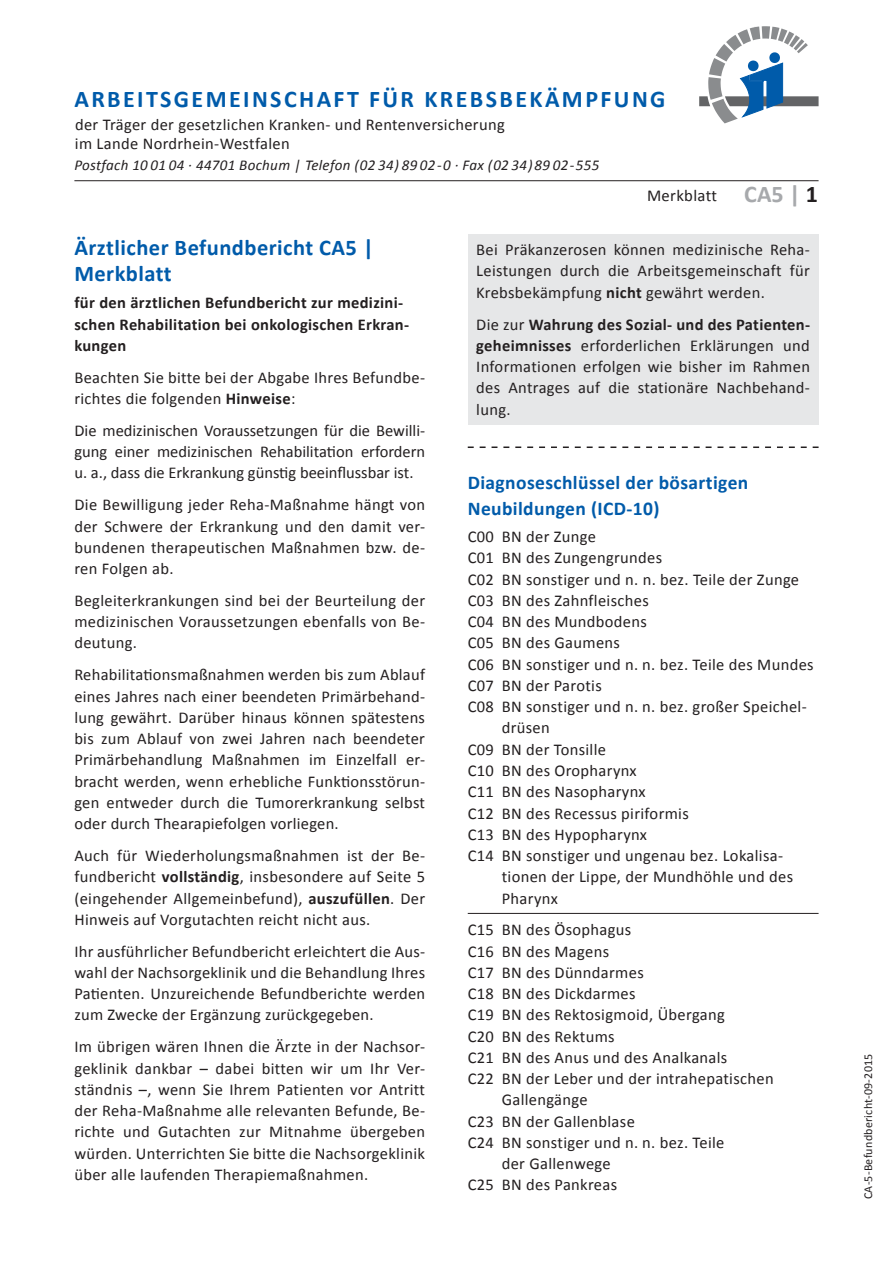
<style>
.page{position:relative;width:893px;height:1263px;background:#fff}
.page>*{position:absolute;margin:0;border:0;box-sizing:border-box;transform-origin:0 0}
.t1{font:700 24px "Calibri";letter-spacing:.1em;color:#005baa}
.t2{font:700 22.5px/25.5px "Calibri";letter-spacing:.02em;color:#005baa}
.t3{font:700 19.5px/25.5px "Calibri";letter-spacing:.02em;color:#005baa}
.t4{font:16.65px "Calibri";letter-spacing:.02em;color:#231f20}
.t5{font:16.5px/21.3px "Calibri";letter-spacing:.02em;color:#231f20;text-align:justify}
.t6{font:700 16.5px/21.3px "Calibri";letter-spacing:.02em;color:#231f20}
.t7{font:italic 15px "Calibri";letter-spacing:.02em;color:#231f20}
.t8{font:12px "Calibri";letter-spacing:.02em;color:#231f20}
.s1{font-weight:700;font-size:24px;color:#a7a9ac}
.s2{font-weight:700;font-size:24px}
.s3{font-weight:700}
</style>
<div class="page">
<hr style="left:74px;top:180px;width:745px;height:1px;background:#231f20">
<svg style="left:699px;top:26px;width:120px;height:97px"></svg>
<div style="left:468px;top:234px;width:351px;height:190px;background:#e6e7e8"></div>
<svg style="left:468px;top:446px;width:351px;height:2px"></svg>
<hr style="left:468px;top:913px;width:351px;height:1px;background:#231f20">
<h1 class="t1" style="left:74px;top:88px;width:593px">ARBEITSGEMEINSCHAFT FÜR KREBSBEKÄMPFUNG</h1>
<p class="t5" style="left:75px;top:116px;width:431px;line-height:18.8px">der Träger der gesetzlichen Kranken- und Rentenversicherung im Lande Nordrhein-Westfalen</p>
<p class="t7" style="left:74px;top:159px;width:526px">Postfach 10 01 04 · 44701 Bochum | Telefon (02 34) 89 02-0 · Fax (02 34) 89 02-555</p>
<p class="t4" style="left:647px;top:188px;width:173px">Merkblatt <span class="s1">CA5 |</span> <span class="s2">1</span></p>
<h2 class="t2" style="left:74px;top:235px;width:301px">Ärztlicher Befundbericht CA5 |<br>Merkblatt</h2>
<p class="t6" style="left:74px;top:292px;width:336px">für den ärztlichen Befundbericht zur medizini&shy;schen Rehabilitation bei onkologischen Erkran&shy;kungen</p>
<p class="t5" style="left:74px;top:367px;width:352px">Beachten Sie bitte bei der Abgabe Ihres Befundbe&shy;richtes die folgenden <span class="s3">Hinweise</span>:</p>
<p class="t5" style="left:74px;top:420px;width:352px">Die medizinischen Voraussetzungen für die Bewilli&shy;gung einer medizinischen Rehabilitation erfordern u. a., dass die Erkrankung günstig beeinflussbar ist.</p>
<p class="t5" style="left:74px;top:494px;width:352px">Die Bewilligung jeder Reha-Maßnahme hängt von der Schwere der Erkrankung und den damit ver&shy;bundenen therapeutischen Maßnahmen bzw. de&shy;ren Folgen ab.</p>
<p class="t5" style="left:74px;top:590px;width:352px">Begleiterkrankungen sind bei der Beurteilung der medizinischen Voraussetzungen ebenfalls von Be&shy;deutung.</p>
<p class="t5" style="left:74px;top:664px;width:352px">Rehabilitationsmaßnahmen werden bis zum Ablauf eines Jahres nach einer beendeten Primärbehand&shy;lung gewährt. Darüber hinaus können spätestens bis zum Ablauf von zwei Jahren nach beendeter Primärbehandlung Maßnahmen im Einzelfall er&shy;bracht werden, wenn erhebliche Funktionsstörun&shy;gen entweder durch die Tumorerkrankung selbst oder durch Thearapiefolgen vorliegen.</p>
<p class="t5" style="left:74px;top:845px;width:352px">Auch für Wiederholungsmaßnahmen ist der Be&shy;fundbericht <span class="s3">vollständig</span>, insbesondere auf Seite 5 (eingehender Allgemeinbefund), <span class="s3">auszufüllen</span>. Der Hinweis auf Vorgutachten reicht nicht aus.</p>
<p class="t5" style="left:74px;top:941px;width:352px">Ihr ausführlicher Befundbericht erleichtert die Aus&shy;wahl der Nachsorgeklinik und die Behandlung Ihres Patienten. Unzureichende Befundberichte werden zum Zwecke der Ergänzung zurückgegeben.</p>
<p class="t5" style="left:74px;top:1037px;width:352px">Im übrigen wären Ihnen die Ärzte in der Nachsor&shy;geklinik dankbar – dabei bitten wir um Ihr Ver&shy;ständnis –, wenn Sie Ihrem Patienten vor Antritt der Reha-Maßnahme alle relevanten Befunde, Be&shy;richte und Gutachten zur Mitnahme übergeben würden. Unterrichten Sie bitte die Nachsorgeklinik über alle laufenden Therapiemaßnahmen.</p>
<p class="t5" style="left:476px;top:239px;width:335px">Bei Präkanzerosen können medizinische Reha-Leistungen durch die Arbeitsgemeinschaft für Krebsbekämpfung <span class="s3">nicht</span> gewährt werden.</p>
<p class="t5" style="left:476px;top:314px;width:335px">Die zur <span class="s3">Wahrung des Sozial- und des Patienten&shy;geheimnisses</span> erforderlichen Erklärungen und Informationen erfolgen wie bisher im Rahmen des Antrages auf die stationäre Nachbehand&shy;lung.</p>
<p class="t3" style="left:468px;top:470px;width:282px">Diagnoseschlüssel der bösartigen<br>Neubildungen (ICD-10)</p>
<p class="t5" style="left:468px;top:526px;width:130px">C00 BN der Zunge</p>
<p class="t5" style="left:468px;top:548px;width:196px">C01 BN des Zungengrundes</p>
<p class="t5" style="left:468px;top:569px;width:333px">C02 BN sonstiger und n. n. bez. Teile der Zunge</p>
<p class="t5" style="left:468px;top:590px;width:183px">C03 BN des Zahnfleisches</p>
<p class="t5" style="left:468px;top:611px;width:181px">C04 BN des Mundbodens</p>
<p class="t5" style="left:468px;top:633px;width:154px">C05 BN des Gaumens</p>
<p class="t5" style="left:468px;top:654px;width:347px">C06 BN sonstiger und n. n. bez. Teile des Mundes</p>
<p class="t5" style="left:468px;top:675px;width:136px">C07 BN der Parotis</p>
<p class="t5" style="left:468px;top:696px;width:341px">C08 BN sonstiger und n. n. bez. großer Speichel-</p>
<p class="t5" style="left:502px;top:718px;width:50px">drüsen</p>
<p class="t5" style="left:468px;top:739px;width:140px">C09 BN der Tonsille</p>
<p class="t5" style="left:468px;top:760px;width:171px">C10 BN des Oropharynx</p>
<p class="t5" style="left:468px;top:781px;width:179px">C11 BN des Nasopharynx</p>
<p class="t5" style="left:468px;top:803px;width:223px">C12 BN des Recessus piriformis</p>
<p class="t5" style="left:468px;top:824px;width:181px">C13 BN des Hypopharynx</p>
<p class="t5" style="left:468px;top:845px;width:317px">C14 BN sonstiger und ungenau bez. Lokalisa-</p>
<p class="t5" style="left:502px;top:866px;width:293px">tionen der Lippe, der Mundhöhle und des</p>
<p class="t5" style="left:502px;top:888px;width:58px">Pharynx</p>
<p class="t5" style="left:468px;top:920px;width:165px">C15 BN des Ösophagus</p>
<p class="t5" style="left:468px;top:941px;width:143px">C16 BN des Magens</p>
<p class="t5" style="left:468px;top:962px;width:178px">C17 BN des Dünndarmes</p>
<p class="t5" style="left:468px;top:983px;width:169px">C18 BN des Dickdarmes</p>
<p class="t5" style="left:468px;top:1005px;width:259px">C19 BN des Rektosigmoid, Übergang</p>
<p class="t5" style="left:468px;top:1026px;width:148px">C20 BN des Rektums</p>
<p class="t5" style="left:468px;top:1047px;width:261px">C21 BN des Anus und des Analkanals</p>
<p class="t5" style="left:468px;top:1068px;width:307px">C22 BN der Leber und der intrahepatischen</p>
<p class="t5" style="left:502px;top:1090px;width:87px">Gallengänge</p>
<p class="t5" style="left:468px;top:1111px;width:169px">C23 BN der Gallenblase</p>
<p class="t5" style="left:468px;top:1132px;width:258px">C24 BN sonstiger und n. n. bez. Teile</p>
<p class="t5" style="left:502px;top:1153px;width:110px">der Gallenwege</p>
<p class="t5" style="left:468px;top:1175px;width:151px">C25 BN des Pankreas</p>
<p class="t8" style="left:863px;top:1199px;width:147px;rotate:-90deg">CA-5-Befundbericht-09-2015</p>
</div>
